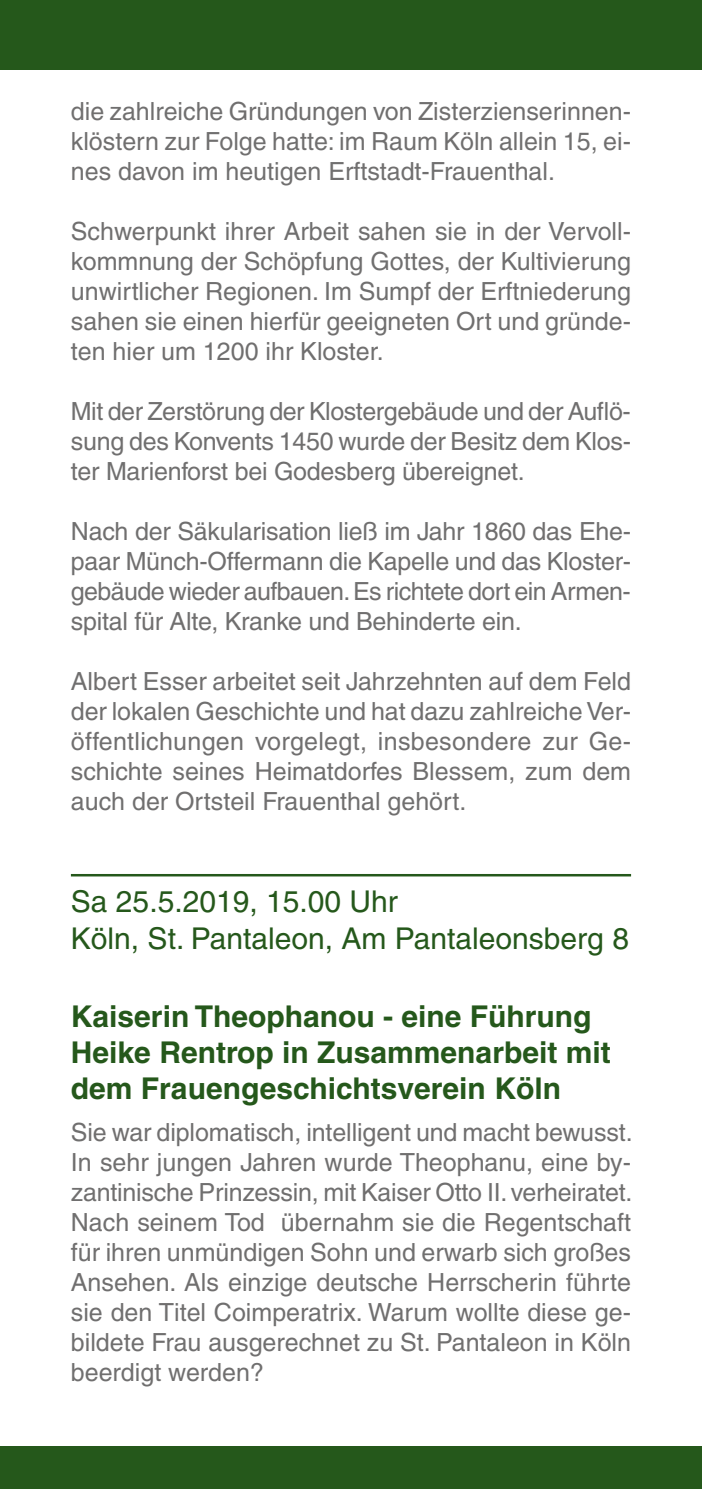
<style>
.page{position:relative;width:702px;height:1489px;background:#fff}
.page>*{position:absolute;margin:0;border:0;box-sizing:border-box;transform-origin:0 0}
.t1{font:700 30px/36px "Helvetica";color:#25581b}
.t2{font:30px/36px "Helvetica";color:#25581b}
.t3{font:25px/30px "Helvetica";color:#706f6f;text-align:justify}
</style>
<div class="page">
<div style="left:0;top:0;width:702px;height:70px;background:#25581b"></div>
<div style="left:0;top:1446px;width:702px;height:42px;background:#25581b"></div>
<hr style="left:71px;top:874px;width:560px;height:2px;background:#25581b">
<p class="t3" style="left:71px;top:96px;width:561px">die zahlreiche Gründungen von Zisterzienserinnen&shy;klöstern zur Folge hatte: im Raum Köln allein 15, ei&shy;nes davon im heutigen Erftstadt-Frauenthal.</p>
<p class="t3" style="left:71px;top:216px;width:561px">Schwerpunkt ihrer Arbeit sahen sie in der Vervoll&shy;kommnung der Schöpfung Gottes, der Kultivierung unwirtlicher Regionen. Im Sumpf der Erftniederung sahen sie einen hierfür geeigneten Ort und gründe&shy;ten hier um 1200 ihr Kloster.</p>
<p class="t3" style="left:71px;top:396px;width:561px">Mit der Zerstörung der Klostergebäude und der Auflö&shy;sung des Konvents 1450 wurde der Besitz dem Klos&shy;ter Marienforst bei Godesberg übereignet.</p>
<p class="t3" style="left:71px;top:516px;width:561px">Nach der Säkularisation ließ im Jahr 1860 das Ehe&shy;paar Münch-Offermann die Kapelle und das Kloster&shy;gebäude wieder aufbauen. Es richtete dort ein Armen&shy;spital für Alte, Kranke und Behinderte ein.</p>
<p class="t3" style="left:71px;top:666px;width:561px">Albert Esser arbeitet seit Jahrzehnten auf dem Feld der lokalen Geschichte und hat dazu zahlreiche Ver&shy;öffentlichungen vorgelegt, insbesondere zur Ge&shy;schichte seines Heimatdorfes Blessem, zum dem auch der Ortsteil Frauenthal gehört.</p>
<p class="t2" style="left:71px;top:883px;width:559px">Sa 25.5.2019, 15.00 Uhr<br>Köln, St. Pantaleon, Am Pantaleonsberg 8</p>
<p class="t1" style="left:71px;top:997px;width:541px">Kaiserin Theophanou - eine Führung<br>Heike Rentrop in Zusammenarbeit mit dem Frauengeschichtsverein Köln</p>
<p class="t3" style="left:71px;top:1116px;width:563px">Sie war diplomatisch, intelligent und macht bewusst.<br>In sehr jungen Jahren wurde Theophanu, eine by&shy;zantinische Prinzessin, mit Kaiser Otto II. verheiratet.<br>Nach seinem Tod übernahm sie die Regentschaft für ihren unmündigen Sohn und erwarb sich großes Ansehen. Als einzige deutsche Herrscherin führte sie den Titel Coimperatrix. Warum wollte diese ge&shy;bildete Frau ausgerechnet zu St. Pantaleon in Köln beerdigt werden?</p>
</div>
